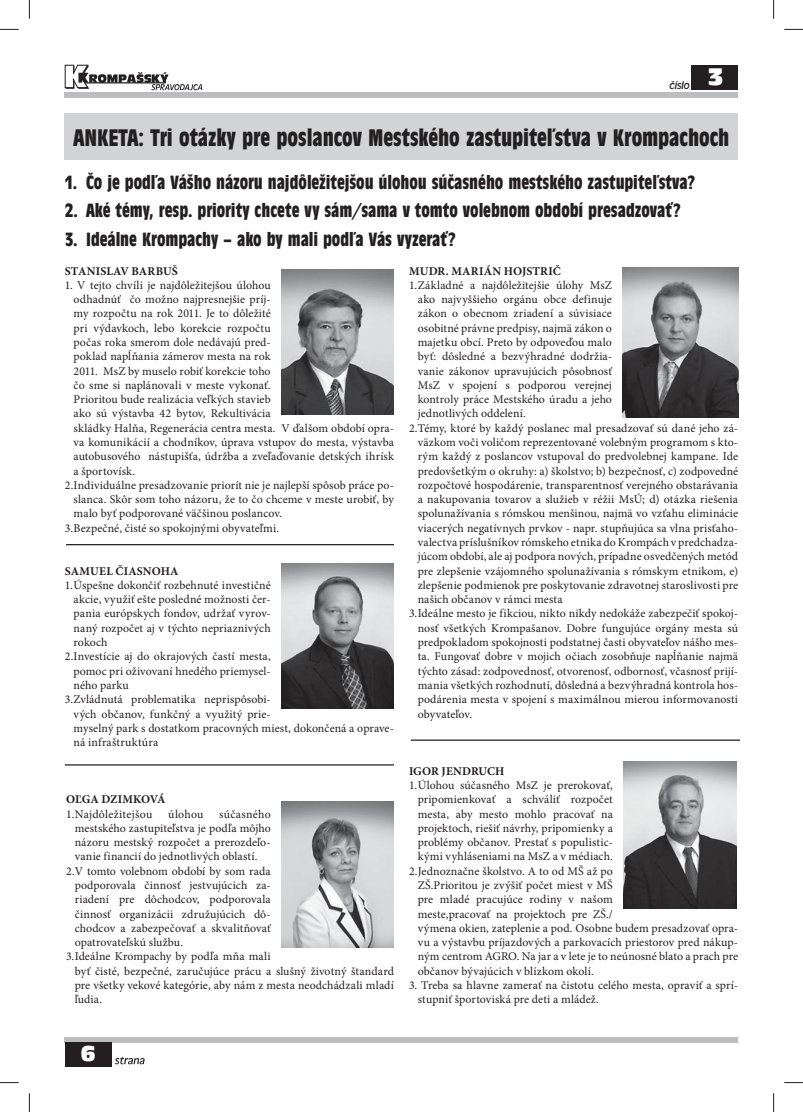
<style>
.page{position:relative;width:803px;height:1112px;background:#fff}
.page>*{position:absolute;margin:0;border:0;box-sizing:border-box;transform-origin:0 0}
.t1{font:700 condensed 25px "Antique Oli TEE";color:#231f20}
.t2{font:25px "Antique Oli TEE Comp";color:#fff}
.t3{font:22.5px "Antique Oli TEE Comp";color:#fff}
.t4{font:700 condensed 20px "Antique Oli TEE";color:#231f20}
.t5{font:11.88px/14.2px "Minion Pro";letter-spacing:.005em;color:#231f20;text-align:justify}
.t6{font:700 11.88px "Minion Pro";letter-spacing:.01em;color:#231f20}
.t7{font:italic 11.25px "Antique Oli TEE";color:#231f20}
</style>
<div class="page">
<div style="left:65px;top:114px;width:673px;height:46px;background:#d1d3d4"></div>
<div style="left:65px;top:1036px;width:673px;height:6px;background:#bbbdc0"></div>
<div style="left:65px;top:1042px;width:46px;height:24px;background:#231f20"></div>
<svg style="left:115px;top:1056px;width:30px;height:7px"></svg>
<div style="left:65px;top:92px;width:673px;height:6px;background:#bbbdc0"></div>
<div style="left:692px;top:65px;width:46px;height:24px;background:#231f20"></div>
<svg style="left:64px;top:64px;width:138px;height:26px"></svg>
<hr style="left:85px;top:82px;width:81px;height:1px;background:#231f20">
<img style="left:622px;top:267px;width:116px;height:150px">
<img style="left:281px;top:801px;width:113px;height:146px">
<img style="left:281px;top:269px;width:113px;height:145px">
<img style="left:281px;top:563px;width:113px;height:144px">
<hr style="left:66px;top:544px;width:328px;height:1px;background:#231f20">
<hr style="left:65px;top:764px;width:329px;height:1px;background:#231f20">
<hr style="left:411px;top:739px;width:329px;height:1px;background:#231f20">
<img style="left:623px;top:761px;width:113px;height:147px">
<svg style="left:0;top:29px;width:19px;height:1px"></svg>
<svg style="left:784px;top:29px;width:19px;height:1px"></svg>
<svg style="left:0;top:1082px;width:19px;height:1px"></svg>
<svg style="left:784px;top:1082px;width:19px;height:1px"></svg>
<svg style="left:29px;top:0;width:1px;height:19px"></svg>
<svg style="left:29px;top:1093px;width:1px;height:18px"></svg>
<svg style="left:773px;top:0;width:1px;height:19px"></svg>
<svg style="left:773px;top:1093px;width:1px;height:18px"></svg>
<p class="t7" style="left:669px;top:80px;width:22px">číslo</p>
<h1 class="t2" style="left:707px;top:68px;width:18px">3</h1>
<h1 class="t1" style="left:74px;top:128px;width:657px">ANKETA: Tri otázky pre poslancov Mestského zastupiteľstva v Krompachoch</h1>
<h3 class="t4" style="left:65px;top:175px;width:632px">1. Čo je podľa Vášho názoru najdôležitejšou úlohou súčasného mestského zastupiteľstva?</h3>
<h3 class="t4" style="left:65px;top:203px;width:617px">2. Aké témy, resp. priority chcete vy sám/sama v tomto volebnom období presadzovať?</h3>
<h3 class="t4" style="left:65px;top:232px;width:393px">3. Ideálne Krompachy – ako by mali podľa Vás vyzerať?</h3>
<p class="t6" style="left:65px;top:266px;width:114px">STANISLAV BARBUŠ</p>
<p class="t5" style="left:74px;top:279px;width:322px;text-align:left;text-indent:-9px">1. V tejto chvíli je najdôležitejšou úlohou<br>odhadnúť čo možno najpresnejšie príj-<br>my rozpočtu na rok 2011. Je to dôležité<br>pri výdavkoch, lebo korekcie rozpočtu<br>počas roka smerom dole nedávajú pred-<br>poklad napĺňania zámerov mesta na rok<br>2011. MsZ by muselo robiť korekcie toho<br>čo sme si naplánovali v meste vykonať.<br>Prioritou bude realizácia veľkých stavieb<br>ako sú výstavba 42 bytov, Rekultivácia<br>skládky Halňa, Regenerácia centra mesta. V ďalšom období opra&shy;va komunikácií a chodníkov, úprava vstupov do mesta, výstavba autobusového nástupišťa, údržba a zveľaďovanie detských ihrísk a športovísk.</p>
<p class="t5" style="left:74px;top:479px;width:322px;text-indent:-9px">2. Individuálne presadzovanie priorít nie je najlepší spôsob práce po&shy;slanca. Skôr som toho názoru, že to čo chceme v meste urobiť, by malo byť podporované väčšinou poslancov.</p>
<p class="t5" style="left:65px;top:521px;width:216px">3. Bezpečné, čisté so spokojnými obyvateľmi.</p>
<p class="t6" style="left:65px;top:566px;width:115px">SAMUEL ČIASNOHA</p>
<p class="t5" style="left:74px;top:579px;width:199px;text-indent:-9px">1. Úspešne dokončiť rozbehnuté investičné akcie, využiť ešte posledné možnosti čer&shy;pania európskych fondov, udržať vyrov&shy;naný rozpočet aj v týchto nepriaznivých rokoch</p>
<p class="t5" style="left:74px;top:650px;width:199px;text-indent:-9px">2. Investície aj do okrajových častí mesta, pomoc pri oživovaní hnedého priemysel&shy;ného parku</p>
<p class="t5" style="left:74px;top:693px;width:322px;text-align:left;text-indent:-9px">3. Zvládnutá problematika neprispôsobi-<br>vých občanov, funkčný a využitý prie-<br>myselný park s dostatkom pracovných miest, dokončená a oprave&shy;ná infraštruktúra</p>
<p class="t6" style="left:66px;top:794px;width:101px">OĽGA DZIMKOVÁ</p>
<p class="t5" style="left:66px;top:807px;width:88px">1. Najdôležitejšou</p>
<p class="t5" style="left:168px;top:807px;width:37px">úlohou</p>
<p class="t5" style="left:75px;top:807px;width:197px;text-indent:144px">súčasného mestského zastupiteľstva je podľa môjho názoru mestský rozpočet a prerozdeľo&shy;vanie financií do jednotlivých oblastí.</p>
<p class="t5" style="left:75px;top:864px;width:197px;text-indent:-9px">2. V tomto volebnom období by som rada podporovala činnosť jestvujúcich za&shy;riadení pre dôchodcov, podporovala činnosť organizácii združujúcich dô&shy;chodcov a zabezpečovať a skvalitňovať opatrovateľskú službu.</p>
<p class="t5" style="left:75px;top:950px;width:321px;text-align:left;text-indent:-9px">3. Ideálne Krompachy by podľa mňa mali<br>byť čisté, bezpečné, zaručujúce prácu a slušný životný štandard pre všetky vekové kategórie, aby nám z mesta neodchádzali mladí ľudia.</p>
<p class="t6" style="left:409px;top:266px;width:153px">MUDR. MARIÁN HOJSTRIČ</p>
<p class="t5" style="left:418px;top:279px;width:196px;text-indent:-9px">1. Základné a najdôležitejšie úlohy MsZ ako najvyššieho orgánu obce definuje zákon o obecnom zriadení a súvisiace osobitné právne predpisy, najmä zákon o majetku obcí. Preto by odpoveďou malo byť: dôsledné a bezvýhradné dodržia&shy;vanie zákonov upravujúcich pôsobnosť MsZ v spojení s podporou verejnej kontroly práce Mestského úradu a jeho jednotlivých oddelení.</p>
<p class="t5" style="left:418px;top:421px;width:322px;text-indent:-9px">2. Témy, ktoré by každý poslanec mal presadzovať sú dané jeho zá&shy;väzkom voči voličom reprezentované volebným programom s kto&shy;rým každý z poslancov vstupoval do predvolebnej kampane. Ide predovšetkým o okruhy: a) školstvo; b) bezpečnosť, c) zodpovedné rozpočtové hospodárenie, transparentnosť verejného obstarávania a nakupovania tovarov a služieb v réžii MsÚ; d) otázka riešenia spolunažívania s rómskou menšinou, najmä vo vzťahu eliminácie viacerých negatívnych prvkov - napr. stupňujúca sa vlna prisťaho&shy;valectva príslušníkov rómskeho etnika do Krompách v predchadza&shy;júcom období, ale aj podpora nových, prípadne osvedčených metód pre zlepšenie vzájomného spolunažívania s rómskym etnikom, e) zlepšenie podmienok pre poskytovanie zdravotnej staroslivosti pre našich občanov v rámci mesta</p>
<p class="t5" style="left:418px;top:607px;width:322px;text-indent:-9px">3. Ideálne mesto je fikciou, nikto nikdy nedokáže zabezpečiť spokoj&shy;nosť všetkých Krompašanov. Dobre fungujúce orgány mesta sú predpokladom spokojnosti podstatnej časti obyvateľov nášho mes&shy;ta. Fungovať dobre v mojich očiach zosobňuje napĺňanie najmä týchto zásad: zodpovednosť, otvorenosť, odbornosť, včasnosť prijí&shy;mania všetkých rozhodnutí, dôsledná a bezvýhradná kontrola hos&shy;podárenia mesta v spojení s maximálnou mierou informovanosti obyvateľov.</p>
<p class="t6" style="left:409px;top:766px;width:97px">IGOR JENDRUCH</p>
<p class="t5" style="left:418px;top:778px;width:197px;text-indent:-9px">1. Úlohou súčasného MsZ je prerokovať, pripomienkovať a schváliť rozpočet mesta, aby mesto mohlo pracovať na projektoch, riešiť návrhy, pripomienky a problémy občanov. Prestať s populistic&shy;kými vyhláseniami na MsZ a v médiach.</p>
<p class="t5" style="left:418px;top:864px;width:322px;text-align:left;text-indent:-9px">2. Jednoznačne školstvo. A to od MŠ až po<br>ZŠ.Prioritou je zvýšiť počet miest v MŠ<br>pre mladé pracujúce rodiny v našom<br>meste,pracovať na projektoch pre ZŠ./<br>výmena okien, zateplenie a pod. Osobne budem presadzovať opra&shy;vu a výstavbu príjazdových a parkovacích priestorov pred nákup&shy;ným centrom AGRO. Na jar a v lete je to neúnosné blato a prach pre občanov bývajúcich v blízkom okolí.</p>
<p class="t5" style="left:418px;top:978px;width:322px;text-indent:-9px">3. Treba sa hlavne zamerať na čistotu celého mesta, opraviť a sprí&shy;stupniť športoviská pre deti a mládež.</p>
<h2 class="t3" style="left:81px;top:1045px;width:16px">6</h2>
</div>
